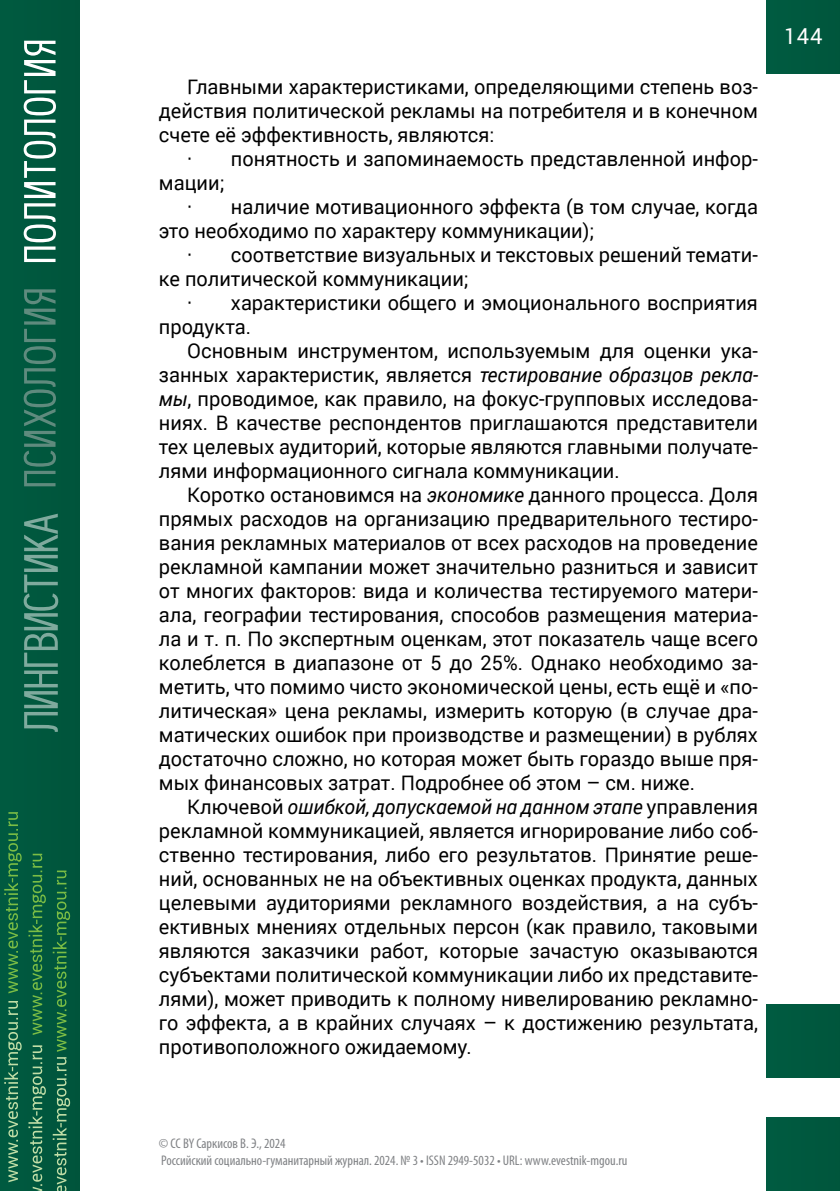
<style>
.page{position:relative;width:840px;height:1191px;background:#fff}
.page>*{position:absolute;margin:0;border:0;box-sizing:border-box;transform-origin:0 0}
.t1{font:22px "Roberto Sans";color:#fff}
.Основной_текст{font:20px/24px "Roberto Sans";color:#000;text-align:justify}
.t2{font:condensed 14px/16.8px "Myriad Pro";color:#808285}
.s1{font-style:italic}
</style>
<div class="page">
<div style="left:0;top:0;width:79px;height:1191px;background:#00573d"></div>
<div style="left:766px;top:0;width:73px;height:74px;background:#00583f"></div>
<svg style="left:4px;top:1001px;width:18px;height:181px"></svg>
<svg style="left:4px;top:812px;width:18px;height:181px"></svg>
<svg style="left:28px;top:853px;width:18px;height:182px"></svg>
<svg style="left:53px;top:870px;width:17px;height:181px"></svg>
<svg style="left:28px;top:1045px;width:18px;height:146px"></svg>
<svg style="left:53px;top:1057px;width:17px;height:134px"></svg>
<svg style="left:24px;top:41px;width:32px;height:221px"></svg>
<svg style="left:24px;top:289px;width:32px;height:197px"></svg>
<div style="left:766px;top:1004px;width:73px;height:73px;background:#00583f"></div>
<div style="left:766px;top:1117px;width:73px;height:74px;background:#00583f"></div>
<svg style="left:24px;top:513px;width:34px;height:219px"></svg>
<p class="Основной_текст" style="left:159px;top:73px;width:600px;text-indent:28px">Главными характеристиками, определяющими степень воз&shy;действия политической рекламы на потребителя и в конечном счете её эффективность, являются:</p>
<p class="Основной_текст" style="left:159px;top:145px;width:600px;text-indent:28px">· понятность и запоминаемость представленной инфор&shy;мации;</p>
<p class="Основной_текст" style="left:159px;top:193px;width:600px;text-indent:28px">· наличие мотивационного эффекта (в том случае, когда это необходимо по характеру коммуникации);</p>
<p class="Основной_текст" style="left:159px;top:241px;width:600px;text-indent:28px">· соответствие визуальных и текстовых решений темати&shy;ке политической коммуникации;</p>
<p class="Основной_текст" style="left:159px;top:289px;width:600px;text-indent:28px">· характеристики общего и эмоционального восприятия продукта.</p>
<p class="Основной_текст" style="left:159px;top:337px;width:600px;text-indent:28px">Основным инструментом, используемым для оценки ука&shy;занных характеристик, является <span class="s1">тестирование образцов рекла&shy;мы</span>, проводимое, как правило, на фокус-групповых исследова&shy;ниях. В качестве респондентов приглашаются представители тех целевых аудиторий, которые являются главными получате&shy;лями информационного сигнала коммуникации.</p>
<p class="Основной_текст" style="left:159px;top:481px;width:600px;text-indent:28px">Коротко остановимся на <span class="s1">экономике</span> данного процесса. Доля прямых расходов на организацию предварительного тестиро&shy;вания рекламных материалов от всех расходов на проведение рекламной кампании может значительно разниться и зависит от многих факторов: вида и количества тестируемого матери&shy;ала, географии тестирования, способов размещения материа&shy;ла и т. п. По экспертным оценкам, этот показатель чаще всего колеблется в диапазоне от 5 до 25%. Однако необходимо за&shy;метить, что помимо чисто экономической цены, есть ещё и «по&shy;литическая» цена рекламы, измерить которую (в случае дра&shy;матических ошибок при производстве и размещении) в рублях достаточно сложно, но которая может быть гораздо выше пря&shy;мых финансовых затрат. Подробнее об этом – см. ниже.</p>
<p class="Основной_текст" style="left:159px;top:793px;width:600px;text-indent:28px">Ключевой <span class="s1">ошибкой, допускаемой на данном этапе</span> управления рекламной коммуникацией, является игнорирование либо соб&shy;ственно тестирования, либо его результатов. Принятие реше&shy;ний, основанных не на объективных оценках продукта, данных целевыми аудиториями рекламного воздействия, а на субъ&shy;ективных мнениях отдельных персон (как правило, таковыми являются заказчики работ, которые зачастую оказываются субъектами политической коммуникации либо их представите&shy;лями), может приводить к полному нивелированию рекламно&shy;го эффекта, а в крайних случаях – к достижению результата, противоположного ожидаемому.</p>
<p class="t1" style="left:783px;top:19px;width:40px">144</p>
<p class="t2" style="left:159px;top:1134px;width:469px">© CC BY Саркисов В. Э., 2024<br>Российский социально-гуманитарный журнал. 2024. № 3 • ISSN 2949-5032 • URL: www.evestnik-mgou.ru</p>
</div>
